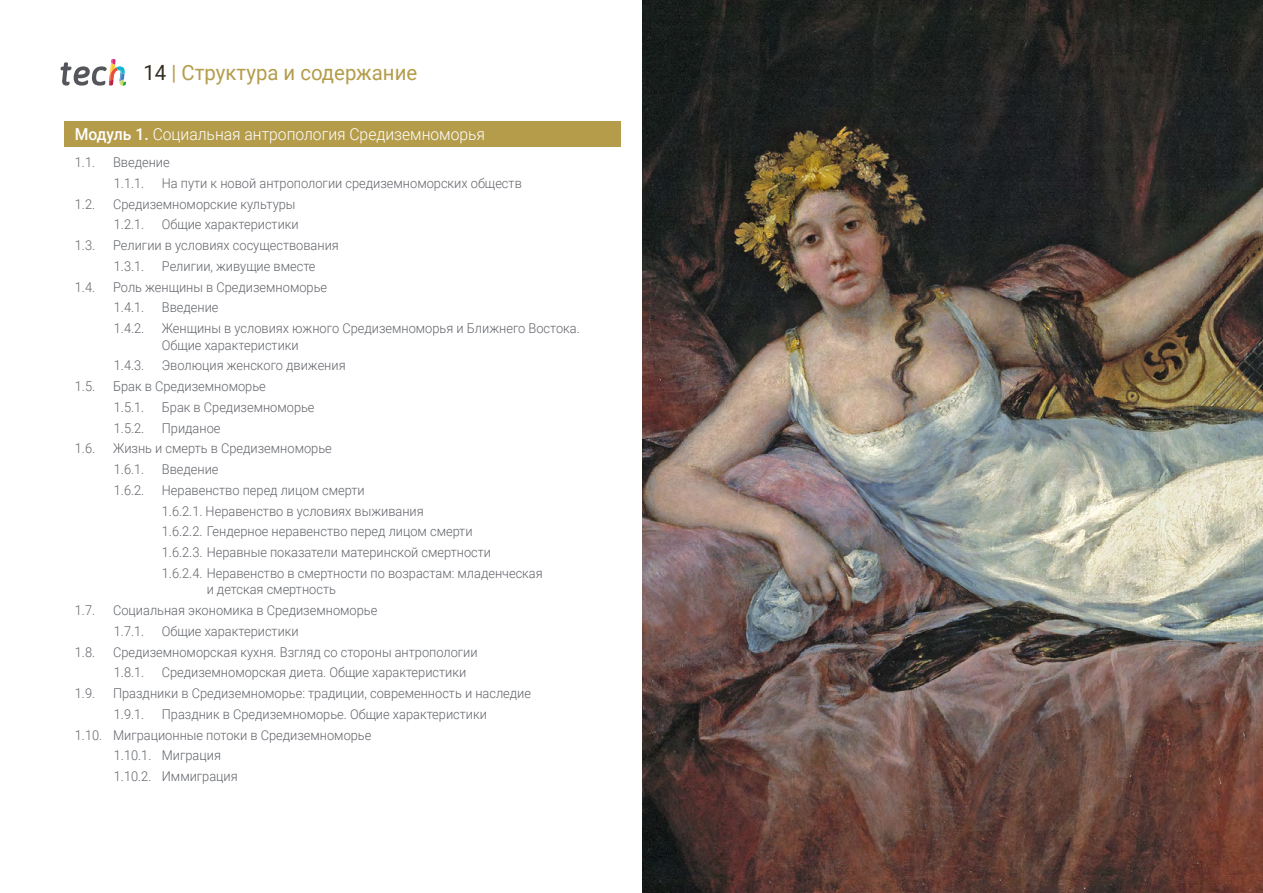
<style>
.page{position:relative;width:1263px;height:893px;background:#fff}
.page>*{position:absolute;margin:0;border:0;box-sizing:border-box;transform-origin:0 0}
.t1{font:21px "Roboto";color:#b49c4b}
.t2{font:300 16.5px "Roboto";color:#fff;scale:.95 1}
.t3{font:300 13.5px/20.7px "Roboto";color:#61646a;scale:.95 1}
.s1{color:#312e20}
.s2{font-weight:500}
</style>
<div class="page">
<img style="left:642px;top:0;width:621px;height:893px">
<svg style="left:61px;top:59px;width:65px;height:27px"></svg>
<div style="left:64px;top:121px;width:557px;height:25px;background:#b49c4b"></div>
<h1 class="t1" style="left:144px;top:57px;width:275px"><span class="s1">14</span> | Структура и содержание</h1>
<p class="t2" style="left:75px;top:123px;width:433px"><span class="s2">Модуль 1.</span> Социальная антропология Средиземноморья</p>
<p class="t3" style="left:75px;top:151px;width:23px">1.1.</p>
<p class="t3" style="left:113px;top:151px;width:61px">Введение<br>1.1.1.</p>
<p class="t3" style="left:162px;top:172px;width:380px">На пути к новой антропологии средиземноморских обществ</p>
<p class="t3" style="left:75px;top:193px;width:23px">1.2.</p>
<p class="t3" style="left:113px;top:193px;width:194px">Средиземноморские культуры<br>1.2.1.</p>
<p class="t3" style="left:162px;top:214px;width:146px">Общие характеристики</p>
<p class="t3" style="left:75px;top:234px;width:23px">1.3.</p>
<p class="t3" style="left:113px;top:234px;width:239px">Религии в условиях сосуществования<br>1.3.1.</p>
<p class="t3" style="left:162px;top:255px;width:163px">Религии, живущие вместе</p>
<p class="t3" style="left:75px;top:276px;width:23px">1.4.</p>
<p class="t3" style="left:113px;top:276px;width:227px">Роль женщины в Средиземноморье<br>1.4.1.</p>
<p class="t3" style="left:162px;top:297px;width:61px">Введение</p>
<p class="t3" style="left:114px;top:317px;width:34px">1.4.2.</p>
<p class="t3" style="left:162px;top:320px;width:441px;line-height:16.5px">Женщины в условиях южного Средиземноморья и Ближнего Востока.<br>Общие характеристики</p>
<p class="t3" style="left:114px;top:355px;width:34px">1.4.3.</p>
<p class="t3" style="left:162px;top:355px;width:195px">Эволюция женского движения</p>
<p class="t3" style="left:75px;top:375px;width:23px">1.5.</p>
<p class="t3" style="left:113px;top:375px;width:162px">Брак в Средиземноморье<br>1.5.1.</p>
<p class="t3" style="left:162px;top:396px;width:162px">Брак в Средиземноморье</p>
<p class="t3" style="left:114px;top:417px;width:34px">1.5.2.</p>
<p class="t3" style="left:162px;top:417px;width:63px">Приданое</p>
<p class="t3" style="left:75px;top:438px;width:23px">1.6.</p>
<p class="t3" style="left:113px;top:438px;width:232px">Жизнь и смерть в Средиземноморье<br>1.6.1.</p>
<p class="t3" style="left:162px;top:458px;width:61px">Введение</p>
<p class="t3" style="left:114px;top:479px;width:34px">1.6.2.</p>
<p class="t3" style="left:162px;top:479px;width:402px">Неравенство перед лицом смерти<br>1.6.2.1. Неравенство в условиях выживания<br>1.6.2.2. Гендерное неравенство перед лицом смерти<br>1.6.2.3. Неравные показатели материнской смертности<br>1.6.2.4. Неравенство в смертности по возрастам: младенческая</p>
<p class="t3" style="left:207px;top:579px;width:138px">и детская смертность</p>
<p class="t3" style="left:75px;top:599px;width:23px">1.7.</p>
<p class="t3" style="left:113px;top:599px;width:280px">Социальная экономика в Средиземноморье<br>1.7.1.</p>
<p class="t3" style="left:162px;top:620px;width:146px">Общие характеристики</p>
<p class="t3" style="left:75px;top:641px;width:23px">1.8.</p>
<p class="t3" style="left:113px;top:641px;width:385px">Средиземноморская кухня. Взгляд со стороны антропологии<br>1.8.1.</p>
<p class="t3" style="left:162px;top:662px;width:322px">Средиземноморская диета. Общие характеристики</p>
<p class="t3" style="left:75px;top:682px;width:23px">1.9.</p>
<p class="t3" style="left:113px;top:682px;width:441px">Праздники в Средиземноморье: традиции, современность и наследие<br>1.9.1.</p>
<p class="t3" style="left:162px;top:703px;width:344px">Праздник в Средиземноморье. Общие характеристики</p>
<p class="t3" style="left:75px;top:724px;width:314px">1.10. Миграционные потоки в Средиземноморье</p>
<p class="t3" style="left:114px;top:745px;width:114px">1.10.1. Миграция</p>
<p class="t3" style="left:114px;top:765px;width:132px">1.10.2. Иммиграция</p>
</div>
